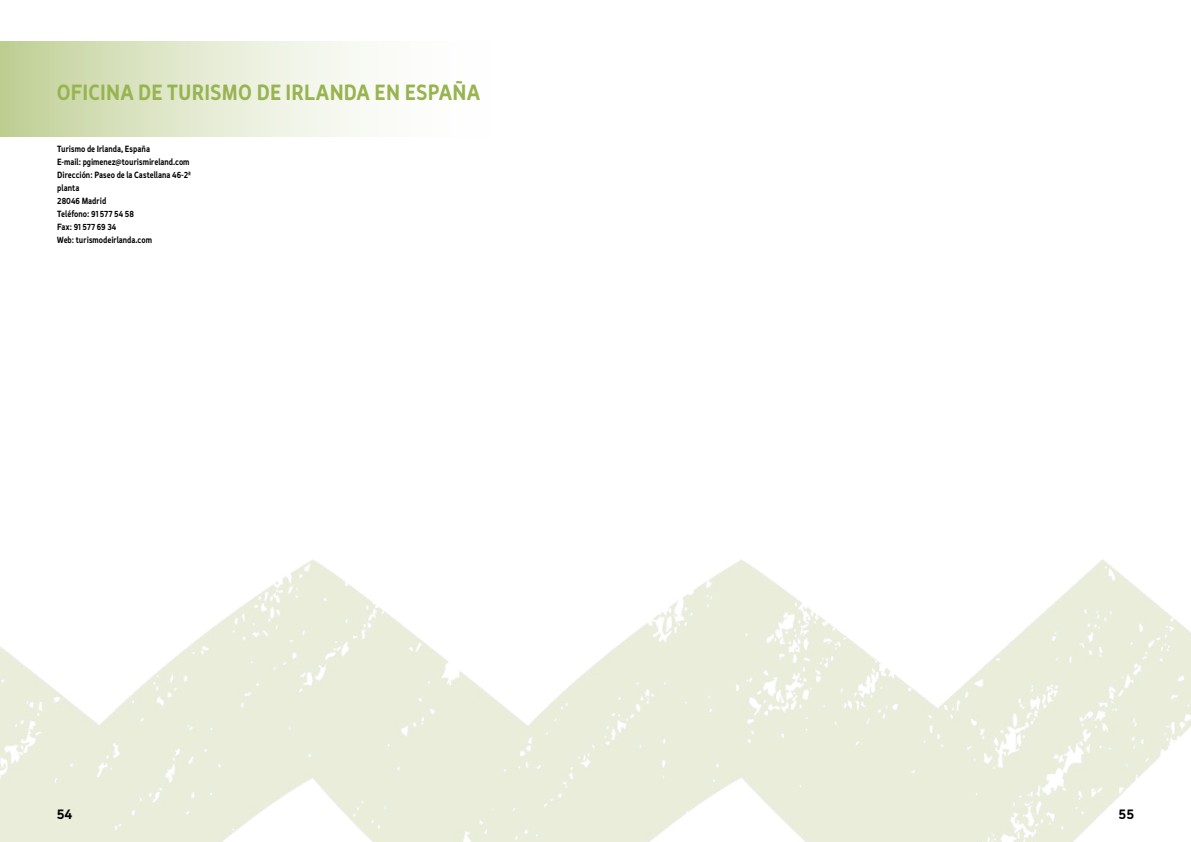
<style>
.page{position:relative;width:1191px;height:842px;background:#fff}
.page>*{position:absolute;margin:0;border:0;box-sizing:border-box;transform-origin:0 0}
.t1{font:700 22px "Orga";letter-spacing:.02em;color:#98b350;scale:.9 1}
.t2{font:700 14px "Orga";color:#000}
.t3{font:700 9px/13px "Orga";color:#000;scale:.9 1}
</style>
<div class="page">
<div style="left:0;top:41px;width:507px;height:95px;background:linear-gradient(to right,#c6d4a0,#fff)"></div>
<img style="left:0;top:559px;width:1191px;height:283px">
<h1 class="t1" style="left:57px;top:79px;width:471px">OFICINA DE TURISMO DE IRLANDA EN ESPAÑA</h1>
<p class="t3" style="left:57px;top:143px;width:150px">Turismo de Irlanda, España<br>E-mail: pgimenez@tourismireland.com<br>Dirección: Paseo de la Castellana 46-2ª planta<br>28046 Madrid<br>Teléfono: 91 577 54 58<br>Fax: 91 577 69 34<br>Web: turismodeirlanda.com</p>
<h2 class="t2" style="left:57px;top:806px;width:17px">54</h2>
<h2 class="t2" style="left:1118px;top:806px;width:17px">55</h2>
</div>
